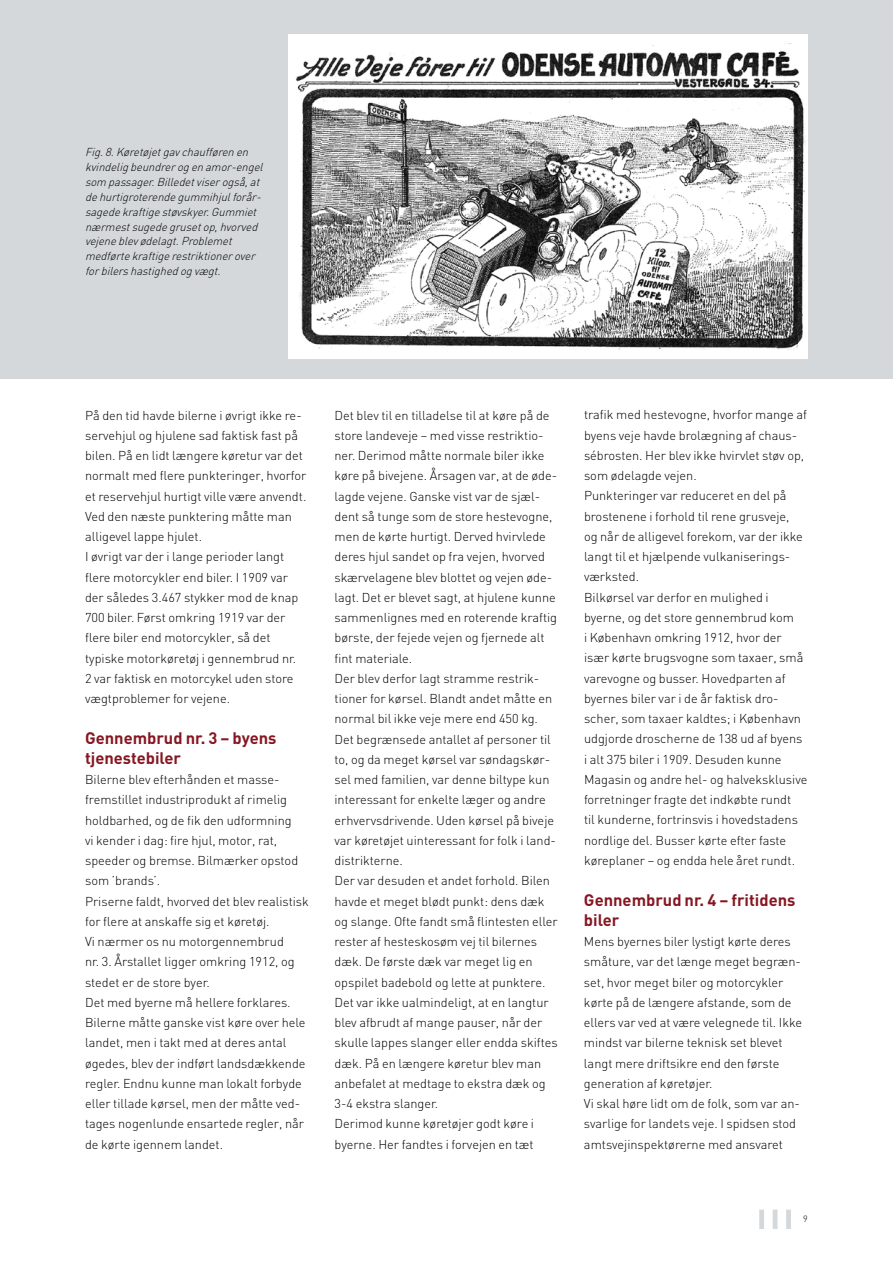
<style>
.page{position:relative;width:893px;height:1263px;background:#fff}
.page>*{position:absolute;margin:0;border:0;box-sizing:border-box;transform-origin:0 0}
.t1{font:700 16.5px/20.2px "DIN";color:#861722}
.t2{font:300 12.75px/20.2px "DIN";color:#000}
.t3{font:italic 300 11.4px/14.9px "DIN";color:#000}
.t4{font:300 9px "DIN";color:#000}
</style>
<div class="page">
<div style="left:0;top:0;width:893px;height:378px;background:#d4d8db"></div>
<div style="left:759px;top:1209px;width:5px;height:20px;background:#d4d8db"></div>
<div style="left:786px;top:1209px;width:5px;height:20px;background:#d4d8db"></div>
<hr style="left:773px;top:1209px;width:4px;height:20px;background:#d4d8db">
<img style="left:288px;top:34px;width:520px;height:325px">
<p class="t3" style="left:85px;top:145px;width:183px">Fig.8.Køretøjetgavchaufførenen kvindeligbeundrerogenamor-engel som passager.Billedetviserogså,at dehurtigroterendegummihjulforår&shy;sagedekraftigestøvskyer.Gummiet nærmestsugedegrusetop,hvorved vejeneblevødelagt.Problemet medførtekraftigerestriktionerover forbilershastighedogvægt.</p>
<p class="t2" style="left:85px;top:405px;width:223px">På den tid havde bilerne i øvrigt ikke re&shy;servehjul og hjulene sad faktisk fast på bilen. På en lidt længere køretur var det normalt med flere punkteringer, hvorfor et reservehjul hurtigt ville være anvendt.<br>Ved den næste punktering måtte man alligevel lappe hjulet.<br>I øvrigt var der i lange perioder langt flere motorcykler end biler. I 1909 var der således 3.467 stykker mod de knap 700 biler. Først omkring 1919 var der flere biler end motorcykler, så det typiske motorkøretøj i gennembrud nr.<br>2 var faktisk en motorcykel uden store vægtproblemer for vejene.</p>
<p class="t1" style="left:85px;top:727px;width:193px">Gennembrud nr. 3 – byens tjenestebiler</p>
<p class="t2" style="left:85px;top:769px;width:225px">Bilerne blev efterhånden et masse&shy;fremstillet industriprodukt af rimelig holdbarhed, og de fik den udformning<br>vi kender i dag: fire hjul, motor, rat, speeder og bremse. Bilmærker opstod som ’brands’.<br>Priserne faldt, hvorved det blev realistisk for flere at anskaffe sig et køretøj.<br>Vi nærmer os nu motorgennembrud<br>nr. 3. Årstallet ligger omkring 1912, og stedet er de store byer.<br>Det med byerne må hellere forklares.<br>Bilerne måtte ganske vist køre over hele landet, men i takt med at deres antal øgedes, blev der indført landsdækkende regler. Endnu kunne man lokalt forbyde eller tillade kørsel, men der måtte ved&shy;tages nogenlunde ensartede regler, når de kørte igennem landet.</p>
<p class="t2" style="left:334px;top:405px;width:225px">Det blev til en tilladelse til at køre på de store landeveje – med visse restriktio&shy;ner. Derimod måtte normale biler ikke køre på bivejene. Årsagen var, at de øde&shy;lagde vejene. Ganske vist var de sjæl&shy;dent så tunge som de store hestevogne, men de kørte hurtigt. Derved hvirvlede deres hjul sandet op fra vejen, hvorved skærvelagene blev blottet og vejen øde&shy;lagt. Det er blevet sagt, at hjulene kunne sammenlignes med en roterende kraftig børste, der fejede vejen og fjernede alt fint materiale.<br>Der blev derfor lagt stramme restrik&shy;tioner for kørsel. Blandt andet måtte en normal bil ikke veje mere end 450 kg.<br>Det begrænsede antallet af personer til to, og da meget kørsel var søndagskør&shy;sel med familien, var denne biltype kun interessant for enkelte læger og andre erhvervsdrivende. Uden kørsel på biveje var køretøjet uinteressant for folk i land&shy;distrikterne.<br>Der var desuden et andet forhold. Bilen havde et meget blødt punkt: dens dæk og slange. Ofte fandt små flintesten eller rester af hesteskosøm vej til bilernes dæk. De første dæk var meget lig en opspilet badebold og lette at punktere.<br>Det var ikke ualmindeligt, at en langtur blev afbrudt af mange pauser, når der skulle lappes slanger eller endda skiftes dæk. På en længere køretur blev man anbefalet at medtage to ekstra dæk og 3-4 ekstra slanger.<br>Derimod kunne køretøjer godt køre i byerne. Her fandtes i forvejen en tæt</p>
<p class="t2" style="left:584px;top:405px;width:225px">trafik med hestevogne, hvorfor mange af byens veje havde brolægning af chaus&shy;sébrosten. Her blev ikke hvirvlet støv op, som ødelagde vejen.<br>Punkteringer var reduceret en del på brostenene i forhold til rene grusveje,<br>og når de alligevel forekom, var der ikke langt til et hjælpende vulkaniserings&shy;værksted.<br>Bilkørsel var derfor en mulighed i byerne, og det store gennembrud kom<br>i København omkring 1912, hvor der især kørte brugsvogne som taxaer, små varevogne og busser. Hovedparten af byernes biler var i de år faktisk dro&shy;scher, som taxaer kaldtes; i København udgjorde droscherne de 138 ud af byens i alt 375 biler i 1909. Desuden kunne Magasin og andre hel- og halveksklusive forretninger fragte det indkøbte rundt<br>til kunderne, fortrinsvis i hovedstadens nordlige del. Busser kørte efter faste køreplaner – og endda hele året rundt.</p>
<p class="t1" style="left:584px;top:889px;width:213px">Gennembrud nr. 4 – fritidens biler</p>
<p class="t2" style="left:584px;top:931px;width:220px">Mens byernes biler lystigt kørte deres småture, var det længe meget begræn&shy;set, hvor meget biler og motorcykler kørte på de længere afstande, som de ellers var ved at være velegnede til. Ikke mindst var bilerne teknisk set blevet langt mere driftsikre end den første generation af køretøjer.<br>Vi skal høre lidt om de folk, som var an&shy;svarlige for landets veje. I spidsen stod amtsvejinspektørerne med ansvaret</p>
<p class="t4" style="left:803px;top:1213px;width:6px">9</p>
</div>
